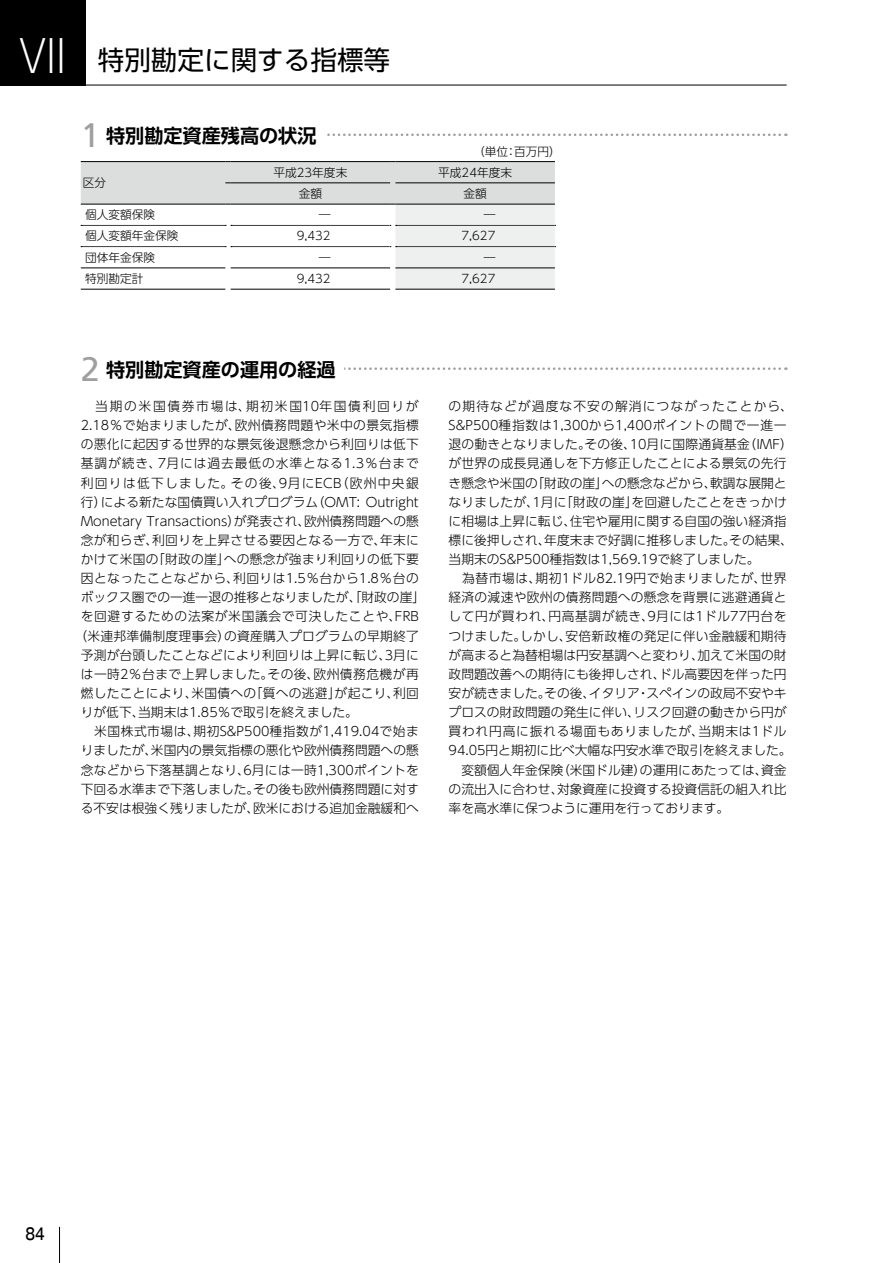
<style>
.page{position:relative;width:893px;height:1263px;background:#fff}
.page>*{position:absolute;margin:0;border:0;box-sizing:border-box;transform-origin:0 0}
.t1{font:26.55px "UD Shin Go Pro";color:#000}
.t2{font:700 19.2px "UD Shin Go Pro De";color:#000}
.t3{font:500 15.9px "Gothic MB101 Pr 5";color:#000;scale:.8 1}
.t4{font:300 12.75px/19.2px "UD Shin Go Pro";letter-spacing:.015em;color:#000}
.t5{font:300 12.75px "UD Shin Go Pro";letter-spacing:.035em;color:#000}
.t6{font:300 12.75px "UD Shin Go Pro";letter-spacing:.045em;color:#000}
.t7{font:300 12.75px "UD Shin Go Pro";letter-spacing:.04em;color:#000}
.t8{font:300 12.75px "UD Shin Go Pro";letter-spacing:.07em;color:#000}
.t9{font:300 12.75px "UD Shin Go Pro";letter-spacing:.105em;color:#000}
.t10{font:300 12.75px "UD Shin Go Pro";letter-spacing:.05em;color:#000}
.t11{font:300 12.75px "UD Shin Go Pro";letter-spacing:.13em;color:#000}
.t12{font:300 11.7px "UD Shin Go Pro";color:#000}
.s1{font-weight:300;font-size:44.7px;color:#fff}
.s2{font-family:"Frutiger LT Std";font-weight:400;font-size:34.05px;color:#9f9fa0}
</style>
<div class="page">
<hr style="left:59px;top:1227px;width:1px;height:36px;background:#000">
<hr style="left:0;top:85px;width:787px;height:1px;background:#000">
<div style="left:0;top:0;width:85px;height:85px;background:#000"></div>
<svg style="left:327px;top:134px;width:459px;height:2px"></svg>
<svg style="left:81px;top:161px;width:475px;height:128px"></svg>
<hr style="left:395px;top:204px;width:160px;height:1px;background:#000">
<hr style="left:81px;top:289px;width:144px;height:1px;background:#000">
<hr style="left:231px;top:289px;width:159px;height:1px;background:#000">
<hr style="left:395px;top:289px;width:160px;height:1px;background:#000">
<svg style="left:344px;top:367px;width:442px;height:3px"></svg>
<h1 class="t1" style="left:19px;top:39px;width:373px"><span class="s1">VII</span> 特別勘定に関する指標等</h1>
<h2 class="t2" style="left:81px;top:120px;width:237px"><span class="s2">1</span> 特別勘定資産残高の状況</h2>
<p class="t12" style="left:473px;top:143px;width:89px">（単位：百万円）</p>
<p class="t12" style="left:83px;top:173px;width:25px">区分</p>
<p class="t12" style="left:273px;top:163px;width:75px">平成23年度末</p>
<p class="t12" style="left:438px;top:163px;width:75px">平成24年度末</p>
<p class="t12" style="left:299px;top:184px;width:25px">金額</p>
<p class="t12" style="left:463px;top:184px;width:25px">金額</p>
<p class="t12" style="left:85px;top:205px;width:72px">個人変額保険</p>
<p class="t12" style="left:319px;top:205px;width:13px">―</p>
<p class="t12" style="left:484px;top:205px;width:13px">―</p>
<p class="t12" style="left:85px;top:227px;width:95px">個人変額年金保険</p>
<p class="t12" style="left:297px;top:227px;width:35px">9,432</p>
<p class="t12" style="left:461px;top:227px;width:35px">7,627</p>
<p class="t12" style="left:85px;top:248px;width:72px">団体年金保険</p>
<p class="t12" style="left:319px;top:248px;width:13px">―</p>
<p class="t12" style="left:484px;top:248px;width:13px">―</p>
<p class="t12" style="left:85px;top:269px;width:60px">特別勘定計</p>
<p class="t12" style="left:297px;top:269px;width:35px">9,432</p>
<p class="t12" style="left:461px;top:269px;width:35px">7,627</p>
<h2 class="t2" style="left:81px;top:354px;width:256px"><span class="s2">2</span> 特別勘定資産の運用の経過</h2>
<p class="t11" style="left:81px;top:396px;width:339px">　当期の米国債券市場は、期初米国10年国債利回りが</p>
<p class="t5" style="left:81px;top:415px;width:339px">2.18％で始まりましたが、欧州債務問題や米中の景気指標</p>
<p class="t4" style="left:81px;top:434px;width:340px">の悪化に起因する世界的な景気後退懸念から利回りは低下</p>
<p class="t8" style="left:81px;top:453px;width:340px">基調が続き、7月には過去最低の水準となる1.3％台まで</p>
<p class="t9" style="left:81px;top:472px;width:339px">利回りは低下しました。その後、9月にECB（欧州中央銀</p>
<p class="t4" style="left:81px;top:492px;width:339px">行）による新たな国債買い入れプログラム（OMT: Outright</p>
<p class="t4" style="left:81px;top:511px;width:340px">Monetary Transactions）が発表され、欧州債務問題への懸</p>
<p class="t4" style="left:81px;top:530px;width:340px">念が和らぎ、利回りを上昇させる要因となる一方で、年末に</p>
<p class="t4" style="left:81px;top:549px;width:340px">かけて米国の「財政の崖」への懸念が強まり利回りの低下要</p>
<p class="t7" style="left:81px;top:568px;width:340px">因となったことなどから、利回りは1.5％台から1.8％台の</p>
<p class="t4" style="left:81px;top:587px;width:346px">ボックス圏での一進一退の推移となりましたが、「財政の崖」</p>
<p class="t10" style="left:81px;top:606px;width:340px">を回避するための法案が米国議会で可決したことや、FRB</p>
<p class="t4" style="left:74px;top:626px;width:346px">（米連邦準備制度理事会）の資産購入プログラムの早期終了</p>
<p class="t4" style="left:81px;top:645px;width:340px">予測が台頭したことなどにより利回りは上昇に転じ、3月に</p>
<p class="t5" style="left:81px;top:664px;width:339px">は一時2％台まで上昇しました。その後、欧州債務危機が再</p>
<p class="t4" style="left:81px;top:683px;width:340px">燃したことにより、米国債への「質への逃避」が起こり、利回</p>
<p class="t4" style="left:81px;top:702px;width:279px">りが低下、当期末は1.85％で取引を終えました。</p>
<p class="t6" style="left:81px;top:721px;width:340px">　米国株式市場は、期初S&amp;P500種指数が1,419.04で始ま</p>
<p class="t4" style="left:81px;top:740px;width:340px">りましたが、米国内の景気指標の悪化や欧州債務問題への懸</p>
<p class="t4" style="left:81px;top:760px;width:340px">念などから下落基調となり、6月には一時1,300ポイントを</p>
<p class="t4" style="left:81px;top:779px;width:340px">下回る水準まで下落しました。その後も欧州債務問題に対す</p>
<p class="t4" style="left:81px;top:798px;width:340px">る不安は根強く残りましたが、欧米における追加金融緩和へ</p>
<p class="t4" style="left:449px;top:396px;width:346px">の期待などが過度な不安の解消につながったことから、<br>S&amp;P500種指数は1,300から1,400ポイントの間で一進一退の動きとなりました。その後、10月に国際通貨基金（IMF）が世界の成長見通しを下方修正したことによる景気の先行き懸念や米国の「財政の崖」への懸念などから、軟調な展開となりましたが、1月に「財政の崖」を回避したことをきっかけに相場は上昇に転じ、住宅や雇用に関する自国の強い経済指標に後押しされ、年度末まで好調に推移しました。その結果、当期末のS&amp;P500種指数は1,569.19で終了しました。<br>　為替市場は、期初1ドル82.19円で始まりましたが、世界経済の減速や欧州の債務問題への懸念を背景に逃避通貨として円が買われ、円高基調が続き、9月には1ドル77円台をつけました。しかし、安倍新政権の発足に伴い金融緩和期待が高まると為替相場は円安基調へと変わり、加えて米国の財政問題改善への期待にも後押しされ、ドル高要因を伴った円安が続きました。その後、イタリア・スペインの政局不安やキプロスの財政問題の発生に伴い、リスク回避の動きから円が買われ円高に振れる場面もありましたが、当期末は1ドル<br>94.05円と期初に比べ大幅な円安水準で取引を終えました。　変額個人年金保険（米国ドル建）の運用にあたっては、資金の流出入に合わせ、対象資産に投資する投資信託の組入れ比率を高水準に保つように運用を行っております。</p>
<p class="t3" style="left:26px;top:1220px;width:26px">84</p>
</div>
